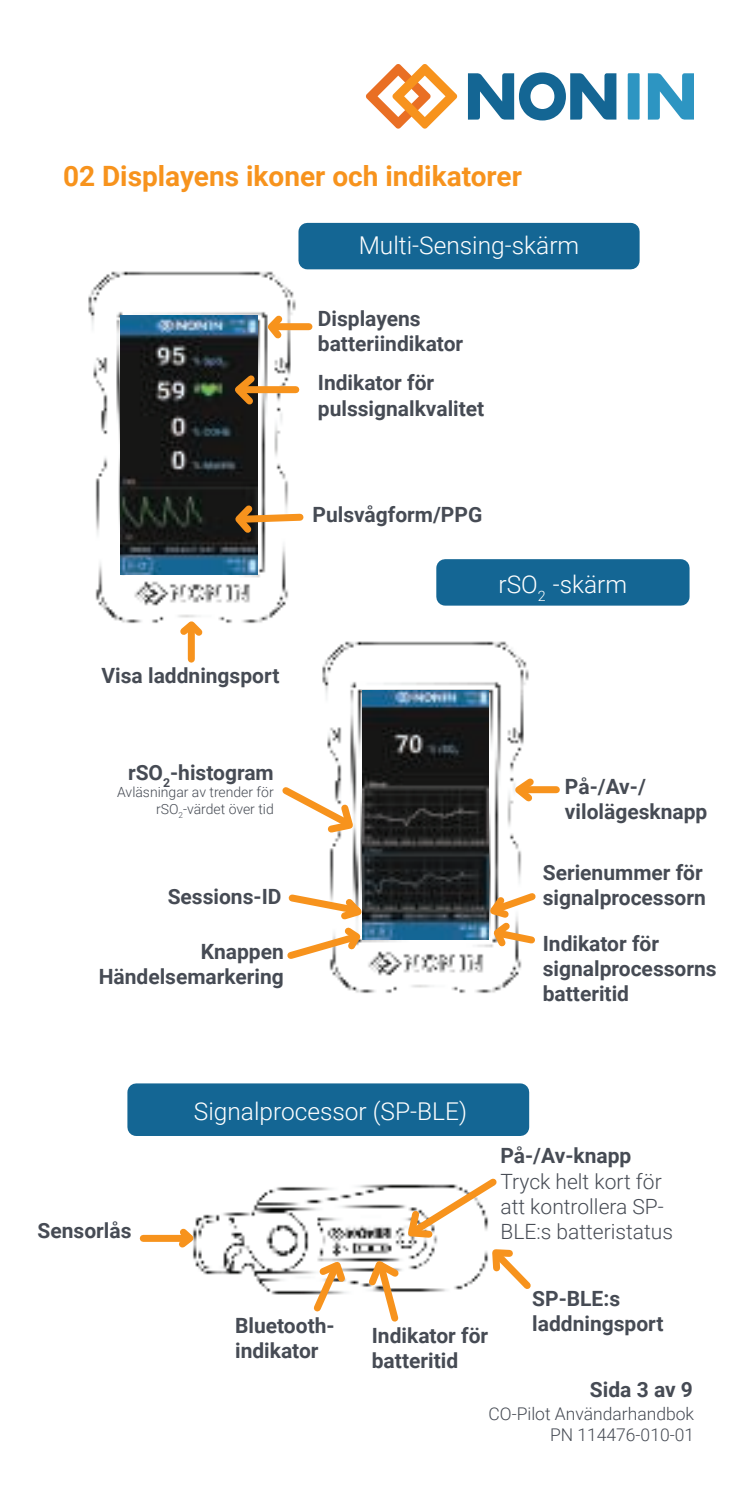
<style>
.page{position:relative;width:756px;height:1512px;background:#fff}
.page>*{position:absolute;margin:0;border:0;box-sizing:border-box;transform-origin:0 0}
.t1{font:700 28px "Roboto";color:#f7931d}
.t2{font:300 24.5px "Roboto";color:#fff}
.t3{font:700 21px/25.2px "Roboto";color:#464b54}
.t4{font:300 21px/25.2px "Roboto";color:#464b54}
.t5{font:300 17.5px/21px "Roboto";color:#464b54;text-align:right}
.t6{font:300 14px/16.8px "Roboto";color:#464b54;text-align:right}
</style>
<div class="page">
<img style="left:322px;top:641px;width:207px;height:353px">
<img style="left:363px;top:691px;width:126px;height:248px">
<img style="left:88px;top:271px;width:216px;height:392px">
<img style="left:121px;top:315px;width:136px;height:259px">
<img style="left:139px;top:1185px;width:224px;height:110px">
<svg style="left:174px;top:615px;width:35px;height:27px"></svg>
<div style="left:188px;top:626px;width:7px;height:33px;background:#f7931d"></div>
<svg style="left:363px;top:1178px;width:168px;height:144px"></svg>
<svg style="left:308px;top:1256px;width:42px;height:56px"></svg>
<svg style="left:173px;top:1222px;width:28px;height:32px"></svg>
<div style="left:143px;top:1235px;width:42px;height:7px;background:#f7931d"></div>
<div style="left:307px;top:232px;width:324px;height:29px;background:#146694"></div>
<div style="left:298px;top:223px;width:342px;height:46px;border:18px solid #146694"></div>
<div style="left:445px;top:568px;width:236px;height:29px;background:#146694"></div>
<div style="left:436px;top:559px;width:254px;height:47px;border:18px solid #146694"></div>
<div style="left:136px;top:1092px;width:384px;height:35px;background:#146694"></div>
<div style="left:127px;top:1083px;width:402px;height:53px;border:18px solid #146694"></div>
<svg style="left:228px;top:369px;width:33px;height:42px"></svg>
<div style="left:245px;top:386px;width:51px;height:7px;background:#f7931d"></div>
<svg style="left:287px;top:890px;width:84px;height:74px"></svg>
<svg style="left:229px;top:499px;width:75px;height:40px"></svg>
<svg style="left:262px;top:309px;width:27px;height:36px"></svg>
<div style="left:275px;top:323px;width:34px;height:7px;background:#f7931d"></div>
<svg style="left:282px;top:781px;width:76px;height:56px"></svg>
<svg style="left:482px;top:888px;width:54px;height:64px"></svg>
<svg style="left:507px;top:772px;width:33px;height:36px"></svg>
<div style="left:523px;top:786px;width:33px;height:7px;background:#f7931d"></div>
<svg style="left:648px;top:73px;width:46px;height:47px"></svg>
<svg style="left:468px;top:72px;width:148px;height:48px"></svg>
<div style="left:628px;top:73px;width:12px;height:47px;background:#2d95c2"></div>
<svg style="left:366px;top:64px;width:91px;height:64px"></svg>
<h1 class="t1" style="left:63px;top:157px;width:460px">02 Displayens ikoner och indikatorer</h1>
<p class="t2" style="left:359px;top:235px;width:222px">Multi-Sensing-skärm</p>
<p class="t3" style="left:318px;top:305px;width:147px">Displayens batteriindikator</p>
<p class="t3" style="left:318px;top:372px;width:168px">Indikator för pulssignalkvalitet</p>
<p class="t3" style="left:102px;top:665px;width:179px">Visa laddningsport</p>
<p class="t3" style="left:128px;top:761px;width:147px">rSO<sub>2</sub>-histogram</p>
<p class="t6" style="left:117px;top:784px;width:158px">Avläsningar av trender för rSO<sub>2</sub>-värdet över tid</p>
<p class="t3" style="left:168px;top:883px;width:115px">Sessions-ID</p>
<p class="t3" style="left:99px;top:940px;width:187px;text-align:right">Knappen<br>Händelsemarkering</p>
<p class="t3" style="left:312px;top:504px;width:171px">Pulsvågform/PPG</p>
<p class="t2" style="left:499px;top:574px;width:130px">rSO<sub>2</sub> -skärm</p>
<p class="t3" style="left:565px;top:776px;width:144px">På-/Av-/ vilolägesknapp</p>
<p class="t3" style="left:543px;top:862px;width:165px">Serienummer för signalprocessorn</p>
<p class="t3" style="left:543px;top:932px;width:175px">Indikator för signalprocessorns batteritid</p>
<p class="t3" style="left:38px;top:1219px;width:95px">Sensorlås</p>
<p class="t2" style="left:194px;top:1100px;width:275px">Signalprocessor (SP-BLE)</p>
<p class="t3" style="left:500px;top:1145px;width:132px">På-/Av-knapp</p>
<p class="t4" style="left:500px;top:1170px;width:174px">Tryck helt kort för att kontrollera SP-<br>BLE:s batteristatus</p>
<p class="t3" style="left:235px;top:1314px;width:101px">Bluetooth&shy;indikator</p>
<p class="t3" style="left:372px;top:1324px;width:118px">Indikator för batteritid</p>
<p class="t3" style="left:532px;top:1287px;width:133px">SP-BLE:s laddningsport</p>
<p class="t3" style="left:590px;top:1379px;width:105px">Sida 3 av 9</p>
<p class="t5" style="left:488px;top:1405px;width:207px">CO-Pilot Användarhandbok<br>PN 114476-010-01</p>
</div>
